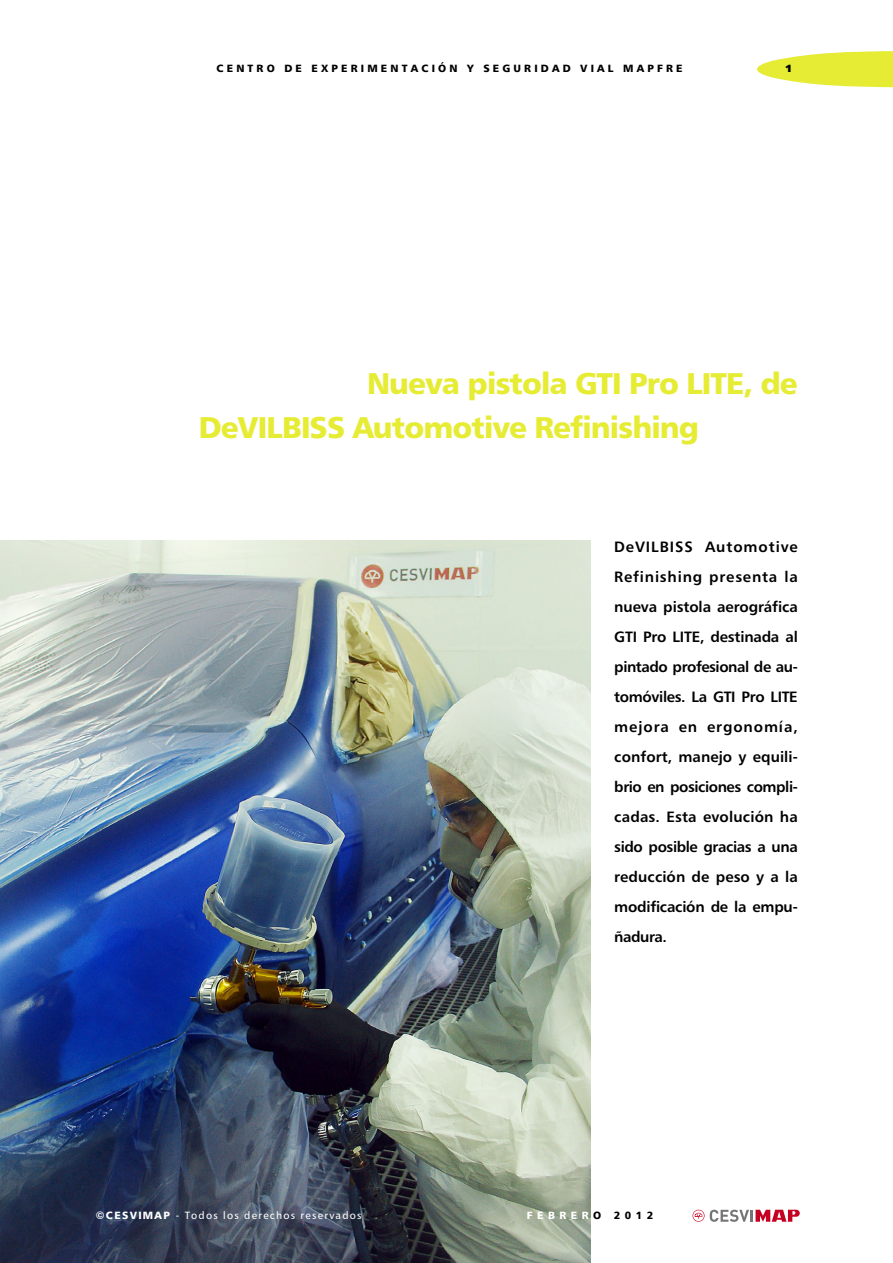
<style>
.page{position:relative;width:893px;height:1263px;background:#fff}
.page>*{position:absolute;margin:0;border:0;box-sizing:border-box;transform-origin:0 0}
.t1{font:30px/43.8px "Humanist 777 BT Black B";letter-spacing:-.03em;color:#e6ec34}
.t2{font:15px/30px "Humanist 777 BT Bold B";letter-spacing:-.015em;color:#000;text-align:justify}
.t3{font:10.5px "Humanist 777 BT Black B";letter-spacing:.3em;color:#000}
.t4{font:10.5px "Humanist 777 BT Roman B";letter-spacing:.115em;color:#fff}
.t5{font:10.5px "Humanist 777 BT Black B";letter-spacing:.43em;color:#fff}
.t6{font:10.5px "Humanist 531 BT Ultra Black A";color:#000}
.s1{font-family:"Humanist 777 BT Black B"}
.s2{color:#000}
</style>
<div class="page">
<img style="left:0;top:540px;width:591px;height:723px">
<svg style="left:757px;top:51px;width:135px;height:36px"></svg>
<svg style="left:692px;top:1210px;width:12px;height:12px"></svg>
<svg style="left:710px;top:1210px;width:90px;height:12px"></svg>
<p class="t3" style="left:216px;top:64px;width:468px">CENTRO DE EXPERIMENTACIÓN Y SEGURIDAD VIAL MAPFRE</p>
<p class="t6" style="left:785px;top:65px;width:9px">1</p>
<h1 class="t1" style="left:199px;top:364px;width:600px;text-indent:168px">Nueva pistola GTI Pro LITE, de<br>DeVILBISS Automotive Refinishing</h1>
<p class="t2" style="left:614px;top:533px;width:185px">DeVILBISS Automotive Refinishing presenta la nueva pistola aerográfica GTI Pro LITE, destinada al pintado profesional de au&shy;tomóviles. La GTI Pro LITE mejora en ergonomía, confort, manejo y equili&shy;brio en posiciones compli&shy;cadas. Esta evolución ha sido posible gracias a una reducción de peso y a la modificación de la empu&shy;ñadura.</p>
<p class="t4" style="left:96px;top:1211px;width:267px"><span class="s1">©CESVIMAP</span> - Todos los derechos reservados</p>
<p class="t5" style="left:527px;top:1211px;width:128px">FEBRER<span class="s2">O 2012</span></p>
</div>
